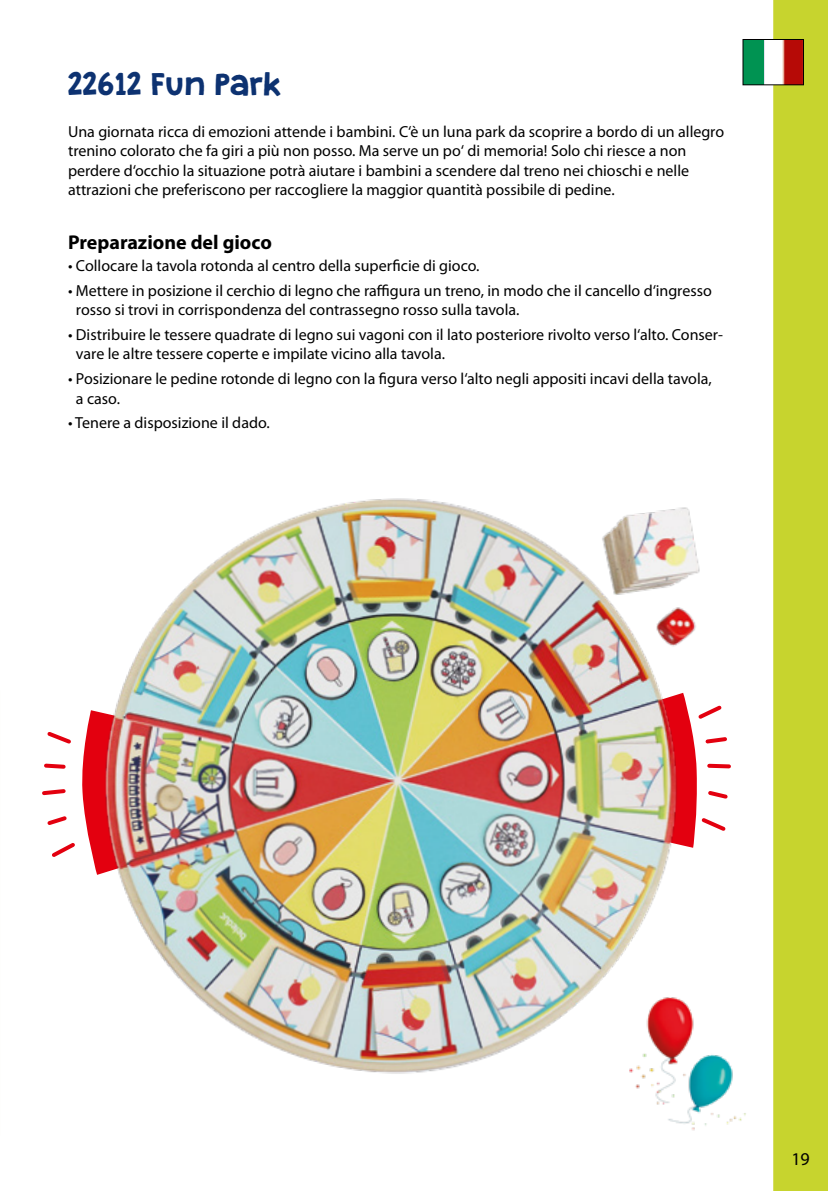
<style>
.page{position:relative;width:828px;height:1191px;background:#fff}
.page>*{position:absolute;margin:0;border:0;box-sizing:border-box;transform-origin:0 0}
.t1{font:28px "Granstander Clean";color:#0d3271}
.t2{font:700 20px "Myriad Pro";color:#000}
.t3{font:18px "Myriad Pro";color:#000}
.t4{font:16px/19.2px "Myriad Pro";color:#000}
</style>
<div class="page">
<div style="left:773px;top:0;width:55px;height:1191px;background:#c7d42e"></div>
<img style="left:763px;top:41px;width:39px;height:42px">
<div style="left:743px;top:39px;width:20px;height:46px;background:#009352"></div>
<div style="left:742px;top:39px;width:62px;height:46px;border:1px solid #000"></div>
<img style="left:89px;top:498px;width:611px;height:576px">
<img style="left:607px;top:976px;width:139px;height:155px">
<svg style="left:695px;top:702px;width:27px;height:20px"></svg>
<svg style="left:705px;top:737px;width:22px;height:7px"></svg>
<svg style="left:708px;top:791px;width:20px;height:8px"></svg>
<svg style="left:698px;top:815px;width:28px;height:19px"></svg>
<svg style="left:707px;top:763px;width:24px;height:6px"></svg>
<svg style="left:47px;top:732px;width:24px;height:12px"></svg>
<svg style="left:44px;top:763px;width:22px;height:6px"></svg>
<svg style="left:47px;top:816px;width:20px;height:9px"></svg>
<svg style="left:52px;top:843px;width:23px;height:14px"></svg>
<svg style="left:42px;top:789px;width:24px;height:7px"></svg>
<h1 class="t1" style="left:68px;top:69px;width:216px">22612 Fun Park</h1>
<p class="t4" style="left:68px;top:122px;width:657px">Una giornata ricca di emozioni attende i bambini. C‘è un luna park da scoprire a bordo di un allegro trenino colorato che fa giri a più non posso. Ma serve un po‘ di memoria! Solo chi riesce a non perdere d‘occhio la situazione potrà aiutare i bambini a scendere dal treno nei chioschi e nelle attrazioni che preferiscono per raccogliere la maggior quantità possibile di pedine.</p>
<p class="t2" style="left:68px;top:229px;width:205px">Preparazione del gioco</p>
<p class="t4" style="left:68px;top:256px;width:413px">• Collocare la tavola rotonda al centro della superficie di gioco.</p>
<p class="t4" style="left:76px;top:281px;width:637px;text-indent:-8px">• Mettere in posizione il cerchio di legno che raffigura un treno, in modo che il cancello d‘ingresso rosso si trovi in corrispondenza del contrassegno rosso sulla tavola.</p>
<p class="t4" style="left:76px;top:325px;width:648px;text-indent:-8px">• Distribuire le tessere quadrate di legno sui vagoni con il lato posteriore rivolto verso l‘alto. Conser&shy;vare le altre tessere coperte e impilate vicino alla tavola.</p>
<p class="t4" style="left:76px;top:369px;width:637px;text-indent:-8px">• Posizionare le pedine rotonde di legno con la figura verso l‘alto negli appositi incavi della tavola, a caso.</p>
<p class="t4" style="left:68px;top:413px;width:203px">• Tenere a disposizione il dado.</p>
<p class="t3" style="left:791px;top:1148px;width:20px">19</p>
</div>
